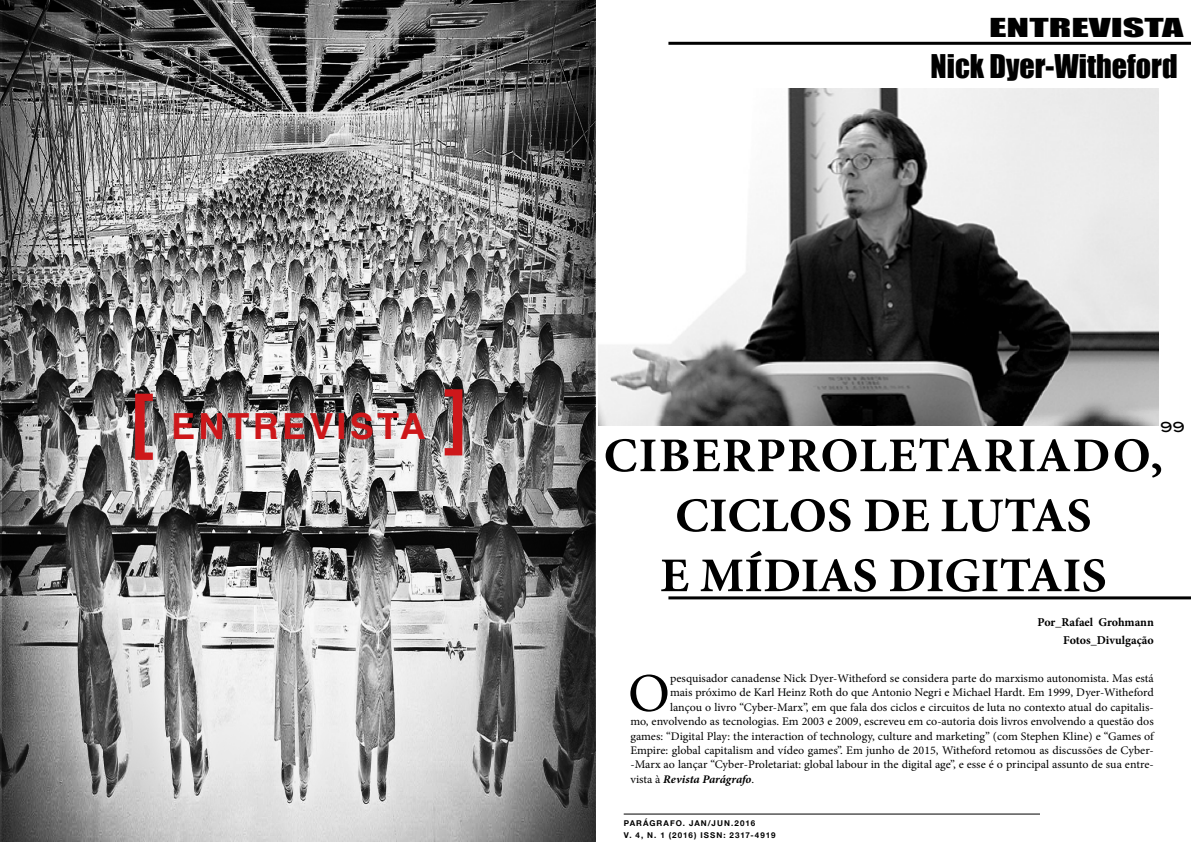
<style>
.page{position:relative;width:1191px;height:842px;background:#fff}
.page>*{position:absolute;margin:0;border:0;box-sizing:border-box;transform-origin:0 0}
.t1{font:54.6px "Minion Pro";color:#000}
.t2{font:700 48.5px/60px "Minion Pro";color:#000;text-align:center}
.t3{font:700 36px "Helvetica";letter-spacing:.09em;color:#cd171a}
.t4{font:30px "Impact";color:#000}
.t5{font:24px "Impact";color:#000;scale:1.75 1}
.t6{font:14px "Blair Md ITCTT Medium";color:#000}
.t7{font:700 12px/18.2px "Minion Pro";color:#000;text-align:right}
.t8{font:11.6px "Minion Pro";color:#000}
.t9{font:italic 700 11.6px "Minion Pro";letter-spacing:-.005em;color:#000}
.t10{font:700 8px/12px "Helvetica Neue";letter-spacing:.13em;color:#000}
.s1{font-size:72px}
.s2{font-weight:400;font-style:normal}
</style>
<div class="page">
<hr style="left:623px;top:814px;width:417px;height:1px;background:#000">
<img style="left:0;top:0;width:595px;height:842px">
<hr style="left:668px;top:596px;width:523px;height:3px;background:#000">
<img style="left:599px;top:89px;width:559px;height:337px">
<hr style="left:668px;top:42px;width:523px;height:3px;background:#000">
<h3 class="t3" style="left:131px;top:397px;width:338px"><span class="s1">[</span> ENTREVISTA <span class="s1">]</span></h3>
<h3 class="t5" style="left:989px;top:9px;width:113px">ENTREVISTA</h3>
<h3 class="t4" style="left:930px;top:43px;width:249px">Nick Dyer-Witheford</h3>
<p class="t6" style="left:1160px;top:416px;width:26px">99</p>
<h2 class="t2" style="left:603px;top:425px;width:561px">CIBERPROLETARIADO,<br>CICLOS DE LUTAS<br>E MÍDIAS DIGITAIS</h2>
<p class="t7" style="left:1037px;top:613px;width:118px">Por_Rafael Grohmann<br>Fotos_Divulgação</p>
<h1 class="t1" style="left:628px;top:657px;width:44px">O</h1>
<p class="t8" style="left:670px;top:670px;width:485px">pesquisador canadense Nick Dyer-Witheford se considera parte do marxismo autonomista. Mas está</p>
<p class="t8" style="left:670px;top:685px;width:485px">mais próximo de Karl Heinz Roth do que Antonio Negri e Michael Hardt. Em 1999, Dyer-Witheford</p>
<p class="t8" style="left:670px;top:699px;width:485px">lançou o livro “Cyber-Marx”, em que fala dos ciclos e circuitos de luta no contexto atual do capitalis-</p>
<p class="t8" style="left:630px;top:714px;width:525px">mo, envolvendo as tecnologias. Em 2003 e 2009, escreveu em co-autoria dois livros envolvendo a questão dos</p>
<p class="t8" style="left:630px;top:728px;width:525px">games: “Digital Play: the interaction of technology, culture and marketing” (com Stephen Kline) e “Games of</p>
<p class="t8" style="left:630px;top:742px;width:525px">Empire: global capitalism and vídeo games”. Em junho de 2015, Witheford retomou as discussões de Cyber-</p>
<p class="t8" style="left:630px;top:757px;width:525px">-Marx ao lançar “Cyber-Proletariat: global labour in the digital age”, e esse é o principal assunto de sua entre-</p>
<p class="t9" style="left:630px;top:771px;width:125px"><span class="s2">vista à</span> Revista Parágrafo<span class="s2">.</span></p>
<p class="t10" style="left:623px;top:817px;width:153px">PARÁGRAFO. JAN/JUN.2016<br>V. 4, N. 1 (2016) ISSN: 2317-4919</p>
</div>
